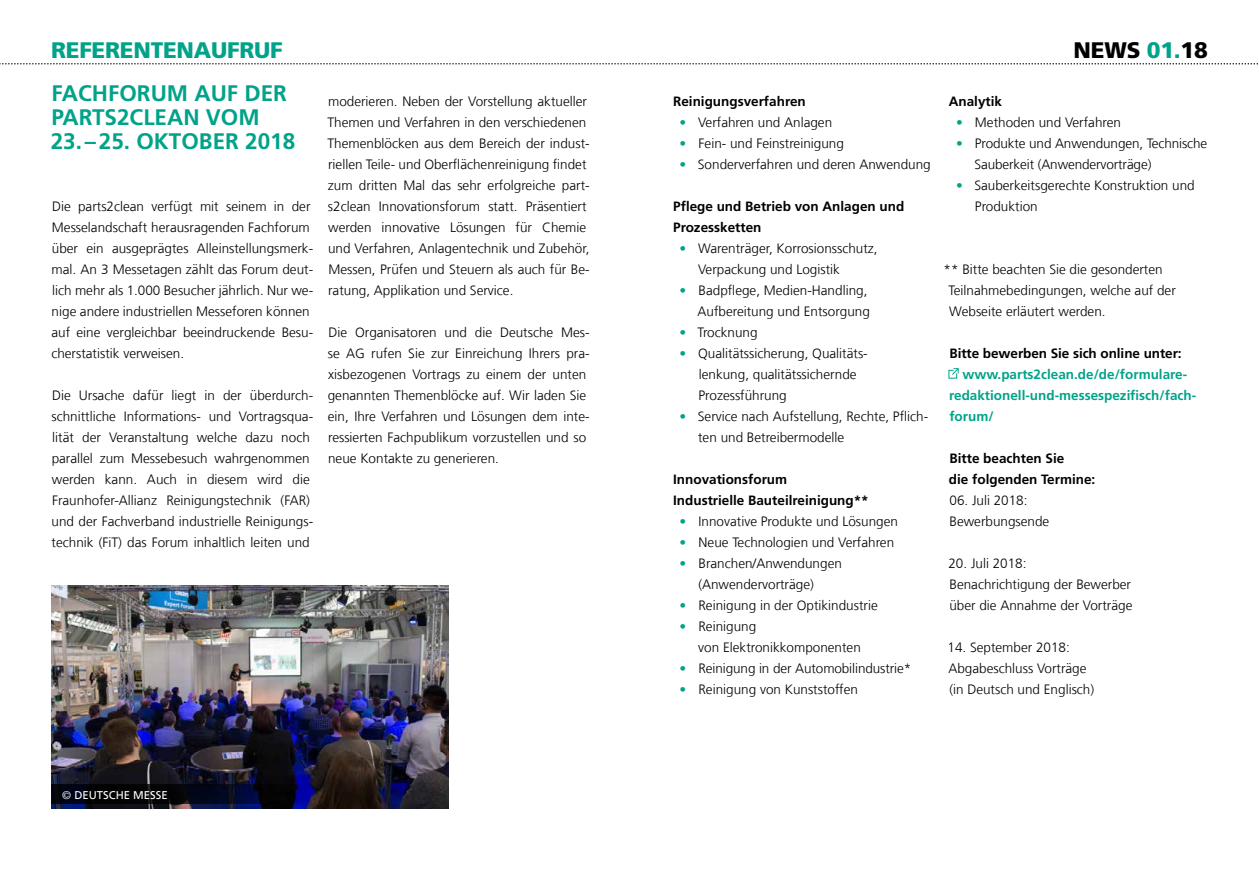
<style>
.page{position:relative;width:1259px;height:893px;background:#fff}
.page>*{position:absolute;margin:0;border:0;box-sizing:border-box;transform-origin:0 0}
.t1{font:700 22.5px/24px "Frutiger LT Com";color:#00a389}
.t2{font:900 22.5px "Frutiger LT Com";letter-spacing:-.01em;color:#00a389}
.t3{font:900 22.5px "Frutiger LT Com";letter-spacing:-.01em;color:#000}
.t4{font:300 13.5px/21px "Frutiger LT Com";color:#000}
.t5{font:700 13.5px/21px "Frutiger LT Com";color:#000}
.t6{font:700 13.5px/21px "Frutiger LT Com";color:#00a389}
.t7{font:11.25px "Frutiger LT Com";color:#fff}
.s1{color:#00a389}
.s2{font-weight:300}
</style>
<div class="page">
<svg style="left:0;top:63px;width:1258px;height:1px"></svg>
<svg style="left:948px;top:368px;width:11px;height:11px"></svg>
<img style="left:51px;top:585px;width:398px;height:224px">
<svg style="left:51px;top:785px;width:259px;height:19px;background:#030519"></svg>
<h1 class="t2" style="left:51px;top:37px;width:14px">REFE</h1>
<h1 class="t2" style="left:105px;top:37px;width:31px">RENTEN</h1>
<h1 class="t2" style="left:194px;top:37px;width:88px">AUFRUF</h1>
<h1 class="t3" style="left:1073px;top:37px;width:136px">NEWS <span class="s1">01.</span>18</h1>
<p class="t5" style="left:673px;top:90px;width:134px">Reinigungsverfahren</p>
<p class="t4" style="left:679px;top:111px;width:154px"><span class="s1">•</span> Verfahren und Anlagen</p>
<p class="t4" style="left:679px;top:132px;width:166px"><span class="s1">•</span> Fein- und Feinstreinigung</p>
<p class="t4" style="left:679px;top:153px;width:253px"><span class="s1">•</span> Sonderverfahren und deren Anwendung</p>
<p class="t5" style="left:673px;top:195px;width:233px">Pflege und Betrieb von Anlagen und<br>Prozessketten</p>
<p class="t4" style="left:698px;top:237px;width:181px;text-indent:-18px"><span class="s1">•</span> Warenträger, Korrosionsschutz,<br>Verpackung und Logistik</p>
<p class="t4" style="left:679px;top:279px;width:192px;text-align:right"><span class="s1">•</span> Badpflege, Medien-Handling,<br>Aufbereitung und Entsorgung</p>
<p class="t4" style="left:679px;top:322px;width:79px"><span class="s1">•</span> Trocknung</p>
<p class="t4" style="left:698px;top:343px;width:171px;text-indent:-19px"><span class="s1">•</span> Qualitätssicherung, Qualitäts&shy;lenkung, qualitätssichernde<br>Prozessführung</p>
<p class="t4" style="left:698px;top:406px;width:232px;text-indent:-19px"><span class="s1">•</span> Service nach Aufstellung, Rechte, Pflich&shy;ten und Betreibermodelle</p>
<p class="t5" style="left:673px;top:468px;width:197px">Innovationsforum<br>Industrielle Bauteilreinigung**</p>
<p class="t4" style="left:679px;top:511px;width:220px"><span class="s1">•</span> Innovative Produkte und Lösungen</p>
<p class="t4" style="left:679px;top:532px;width:216px"><span class="s1">•</span> Neue Technologien und Verfahren</p>
<p class="t4" style="left:698px;top:553px;width:145px;text-indent:-19px"><span class="s1">•</span> Branchen/Anwendungen (Anwendervorträge)</p>
<p class="t4" style="left:679px;top:595px;width:200px"><span class="s1">•</span> Reinigung in der Optikindustrie</p>
<p class="t4" style="left:698px;top:616px;width:164px;text-indent:-19px"><span class="s1">•</span> Reinigung<br>von Elektronikkomponenten</p>
<p class="t4" style="left:679px;top:658px;width:233px"><span class="s1">•</span> Reinigung in der Automobilindustrie*</p>
<p class="t4" style="left:679px;top:679px;width:180px"><span class="s1">•</span> Reinigung von Kunststoffen</p>
<h1 class="t1" style="left:51px;top:82px;width:232px">Fachforum auf der parts2clean vom</h1>
<h1 class="t1" style="left:51px;top:130px;width:246px">23. –25. Oktober 2018</h1>
<p class="t4" style="left:327px;top:90px;width:264px">moderieren. Neben der Vorstellung aktueller Themen und Verfahren in den verschiedenen Themenblöcken aus dem Bereich der indust&shy;riellen Teile- und Oberflächenreinigung findet zum dritten Mal das sehr erfolgreiche part&shy;s2clean Innovationsforum statt. Präsentiert werden innovative Lösungen für Chemie und Verfahren, Anlagentechnik und Zubehör, Messen, Prüfen und Steuern als auch für Be&shy;ratung, Applikation und Service.</p>
<p class="t4" style="left:328px;top:322px;width:263px">Die Organisatoren und die Deutsche Mes&shy;se AG rufen Sie zur Einreichung Ihrers pra&shy;xisbezogenen Vortrags zu einem der unten genannten Themenblöcke auf. Wir laden Sie ein, Ihre Verfahren und Lösungen dem inte&shy;ressierten Fachpublikum vorzustellen und so neue Kontakte zu generieren.</p>
<p class="t5" style="left:948px;top:91px;width:55px">Analytik</p>
<p class="t4" style="left:956px;top:112px;width:166px"><span class="s1">•</span> Methoden und Verfahren</p>
<p class="t4" style="left:974px;top:133px;width:234px;text-indent:-18px"><span class="s1">•</span> Produkte und Anwendungen, Technische<br>Sauberkeit (Anwendervorträge)</p>
<p class="t4" style="left:975px;top:175px;width:221px;text-indent:-19px"><span class="s1">•</span> Sauberkeitsgerechte Konstruktion und<br>Produktion</p>
<p class="t4" style="left:51px;top:195px;width:263px">Die parts2clean verfügt mit seinem in der Messelandschaft herausragenden Fachforum über ein ausgeprägtes Alleinstellungsmerk&shy;mal. An 3 Messetagen zählt das Forum deut&shy;lich mehr als 1.000 Besucher jährlich. Nur we&shy;nige andere industriellen Messeforen können auf eine vergleichbar beeindruckende Besu&shy;cherstatistik verweisen.</p>
<p class="t4" style="left:51px;top:384px;width:263px">Die Ursache dafür liegt in der überdurch&shy;schnittliche Informations- und Vortragsqua&shy;lität der Veranstaltung welche dazu noch parallel zum Messebesuch wahrgenommen werden kann. Auch in diesem wird die Fraunhofer-Allianz Reinigungstechnik (FAR) und der Fachverband industrielle Reinigungs&shy;technik (FiT) das Forum inhaltlich leiten und</p>
<p class="t4" style="left:948px;top:259px;width:229px;text-indent:-5px">** Bitte beachten Sie die gesonderten<br>Teilnahmebedingungen, welche auf der<br>Webseite erläutert werden.</p>
<p class="t5" style="left:949px;top:343px;width:234px">Bitte bewerben Sie sich online unter:</p>
<p class="t6" style="left:949px;top:363px;width:249px;text-indent:13px">www.parts2clean.de/de/formulare&shy;redaktionell-und-messespezifisch/fach&shy;forum/</p>
<p class="t5" style="left:949px;top:447px;width:148px">Bitte beachten Sie<br>die folgenden Termine:</p>
<p class="t4" style="left:949px;top:489px;width:101px">06. Juli 2018:<br>Bewerbungsende</p>
<p class="t4" style="left:948px;top:552px;width:185px">20. Juli 2018:<br>Benachrichtigung der Bewerber über die Annahme der Vorträge</p>
<p class="t4" style="left:947px;top:636px;width:148px">14. September 2018:<br>Abgabeschluss Vorträge (in Deutsch und Englisch)</p>
<p class="t7" style="left:62px;top:788px;width:107px"><span class="s2">©</span> DEUTSCH E MESSE</p>
</div>
